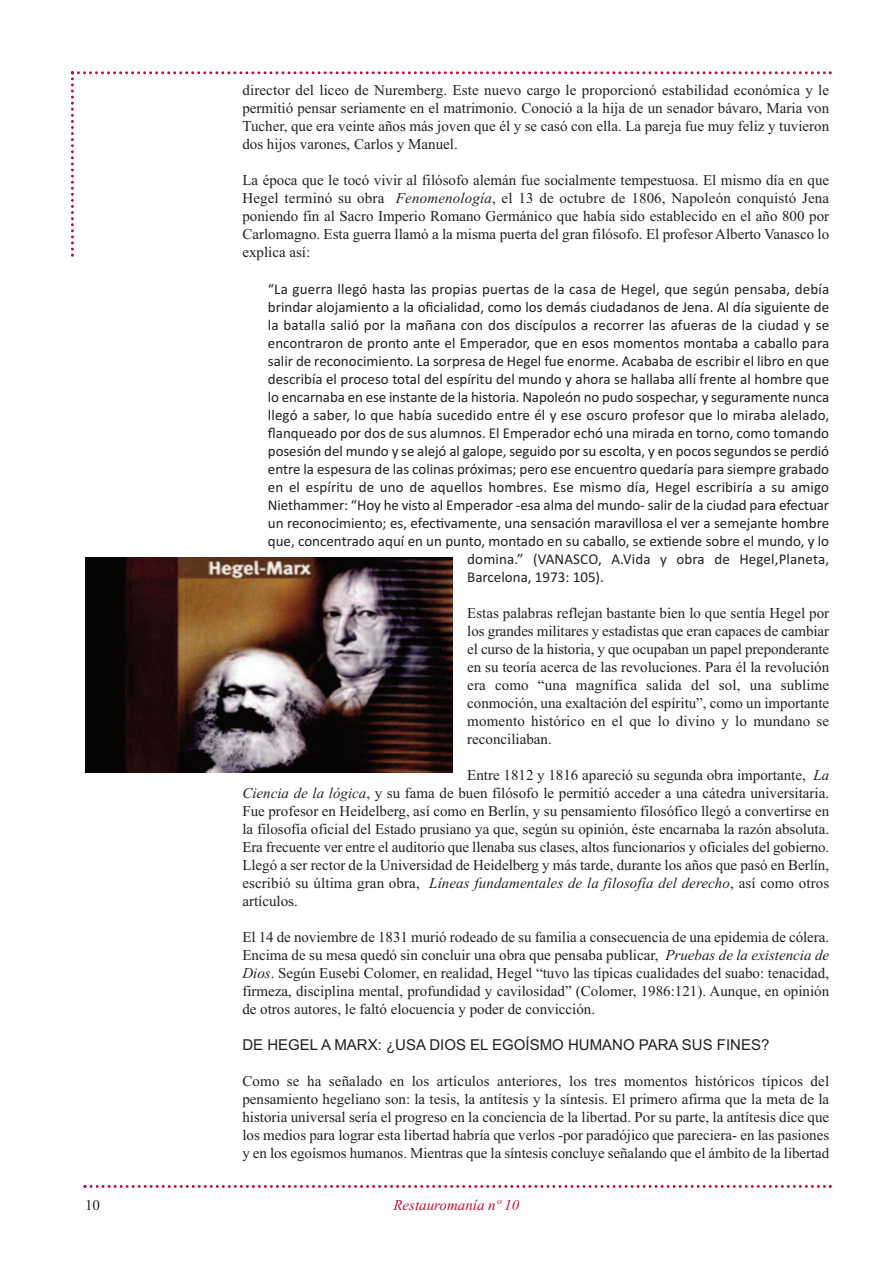
<style>
.page{position:relative;width:893px;height:1263px;background:#fff}
.page>*{position:absolute;margin:0;border:0;box-sizing:border-box;transform-origin:0 0}
.t1{font:15px/18px "Times New Roman";color:#231f20;text-align:justify}
.t2{font:15px "Calibri";color:#231f20}
.t3{font:15px "Arial";color:#231f20}
.t4{font:italic 15px "Times New Roman";color:#b90f36}
.s1{font-style:italic}
</style>
<div class="page">
<svg style="left:84px;top:1185px;width:748px;height:3px"></svg>
<svg style="left:71px;top:71px;width:761px;height:186px"></svg>
<img style="left:85px;top:558px;width:367px;height:214px">
<p class="t1" style="left:242px;top:81px;width:588px">director del liceo de Nuremberg. Este nuevo cargo le proporcionó estabilidad económica y le permitió pensar seriamente en el matrimonio. Conoció a la hija de un senador bávaro, Maria von Tucher, que era veinte años más joven que él y se casó con ella. La pareja fue muy feliz y tuvieron dos hijos varones, Carlos y Manuel.</p>
<p class="t1" style="left:242px;top:171px;width:588px">La época que le tocó vivir al filósofo alemán fue socialmente tempestuosa. El mismo día en que Hegel terminó su obra <span class="s1">Fenomenología</span>, el 13 de octubre de 1806, Napoleón conquistó Jena poniendo fin al Sacro Imperio Romano Germánico que había sido establecido en el año 800 por Carlomagno. Esta guerra llamó a la misma puerta del gran filósofo. El profesor Alberto Vanasco lo explica así:</p>
<p class="t2" style="left:268px;top:280px;width:563px">“La guerra llegó hasta las propias puertas de la casa de Hegel, que según pensaba, debía</p>
<p class="t2" style="left:268px;top:298px;width:563px">brindar alojamiento a la oficialidad, como los demás ciudadanos de Jena. Al día siguiente de</p>
<p class="t2" style="left:268px;top:316px;width:563px">la batalla salió por la mañana con dos discípulos a recorrer las afueras de la ciudad y se</p>
<p class="t2" style="left:268px;top:334px;width:563px">encontraron de pronto ante el Emperador, que en esos momentos montaba a caballo para</p>
<p class="t2" style="left:268px;top:352px;width:563px">salir de reconocimiento. La sorpresa de Hegel fue enorme. Acababa de escribir el libro en que</p>
<p class="t2" style="left:268px;top:370px;width:563px">describía el proceso total del espíritu del mundo y ahora se hallaba allí frente al hombre que</p>
<p class="t2" style="left:268px;top:388px;width:563px">lo encarnaba en ese instante de la historia. Napoleón no pudo sospechar, y seguramente nunca</p>
<p class="t2" style="left:268px;top:406px;width:563px">llegó a saber, lo que había sucedido entre él y ese oscuro profesor que lo miraba alelado,</p>
<p class="t2" style="left:268px;top:424px;width:563px">flanqueado por dos de sus alumnos. El Emperador echó una mirada en torno, como tomando</p>
<p class="t2" style="left:268px;top:442px;width:563px">posesión del mundo y se alejó al galope, seguido por su escolta, y en pocos segundos se perdió</p>
<p class="t2" style="left:268px;top:460px;width:563px">entre la espesura de las colinas próximas; pero ese encuentro quedaría para siempre grabado</p>
<p class="t2" style="left:268px;top:478px;width:563px">en el espíritu de uno de aquellos hombres. Ese mismo día, Hegel escribiría a su amigo</p>
<p class="t2" style="left:268px;top:496px;width:563px">Niethammer: “Hoy he visto al Emperador -esa alma del mundo- salir de la ciudad para efectuar</p>
<p class="t2" style="left:268px;top:514px;width:563px">un reconocimiento; es, efectivamente, una sensación maravillosa el ver a semejante hombre</p>
<p class="t2" style="left:268px;top:532px;width:563px">que, concentrado aquí en un punto, montado en su caballo, se extiende sobre el mundo, y lo</p>
<p class="t2" style="left:467px;top:550px;width:363px">domina.” (VANASCO, A.Vida y obra de Hegel,Planeta,</p>
<p class="t2" style="left:467px;top:568px;width:138px">Barcelona, 1973: 105).</p>
<p class="t1" style="left:467px;top:603px;width:363px">Estas palabras reflejan bastante bien lo que sentía Hegel por los grandes militares y estadistas que eran capaces de cambiar el curso de la historia, y que ocupaban un papel preponderante en su teoría acerca de las revoluciones. Para él la revolución era como “una magnífica salida del sol, una sublime conmoción, una exaltación del espíritu”, como un importante momento histórico en el que lo divino y lo mundano se reconciliaban.</p>
<p class="t1" style="left:242px;top:765px;width:588px;text-indent:225px">Entre 1812 y 1816 apareció su segunda obra importante, <span class="s1">La Ciencia de la lógica</span>, y su fama de buen filósofo le permitió acceder a una cátedra universitaria.<br>Fue profesor en Heidelberg, así como en Berlín, y su pensamiento filosófico llegó a convertirse en la filosofía oficial del Estado prusiano ya que, según su opinión, éste encarnaba la razón absoluta.<br>Era frecuente ver entre el auditorio que llenaba sus clases, altos funcionarios y oficiales del gobierno.<br>Llegó a ser rector de la Universidad de Heidelberg y más tarde, durante los años que pasó en Berlín, escribió su última gran obra, <span class="s1">Líneas fundamentales de la filosofía del derecho</span>, así como otros artículos.</p>
<p class="t1" style="left:242px;top:927px;width:588px">El 14 de noviembre de 1831 murió rodeado de su familia a consecuencia de una epidemia de cólera.<br>Encima de su mesa quedó sin concluir una obra que pensaba publicar, <span class="s1">Pruebas de la existencia de Dios</span>. Según Eusebi Colomer, en realidad, Hegel “tuvo las típicas cualidades del suabo: tenacidad, firmeza, disciplina mental, profundidad y cavilosidad” (Colomer, 1986:121). Aunque, en opinión de otros autores, le faltó elocuencia y poder de convicción.</p>
<p class="t3" style="left:242px;top:1036px;width:529px">DE HEGEL A MARX: ¿USA DIOS EL EGOÍSMO HUMANO PARA SUS FINES?</p>
<p class="t1" style="left:242px;top:1071px;width:588px">Como se ha señalado en los artículos anteriores, los tres momentos históricos típicos del pensamiento hegeliano son: la tesis, la antítesis y la síntesis. El primero afirma que la meta de la historia universal sería el progreso en la conciencia de la libertad. Por su parte, la antítesis dice que los medios para lograr esta libertad habría que verlos -por paradójico que pareciera- en las pasiones y en los egoísmos humanos. Mientras que la síntesis concluye señalando que el ámbito de la libertad</p>
<p class="t1" style="left:85px;top:1195px;width:16px">10</p>
<p class="t4" style="left:393px;top:1196px;width:127px">Restauromanía nº 10</p>
</div>
